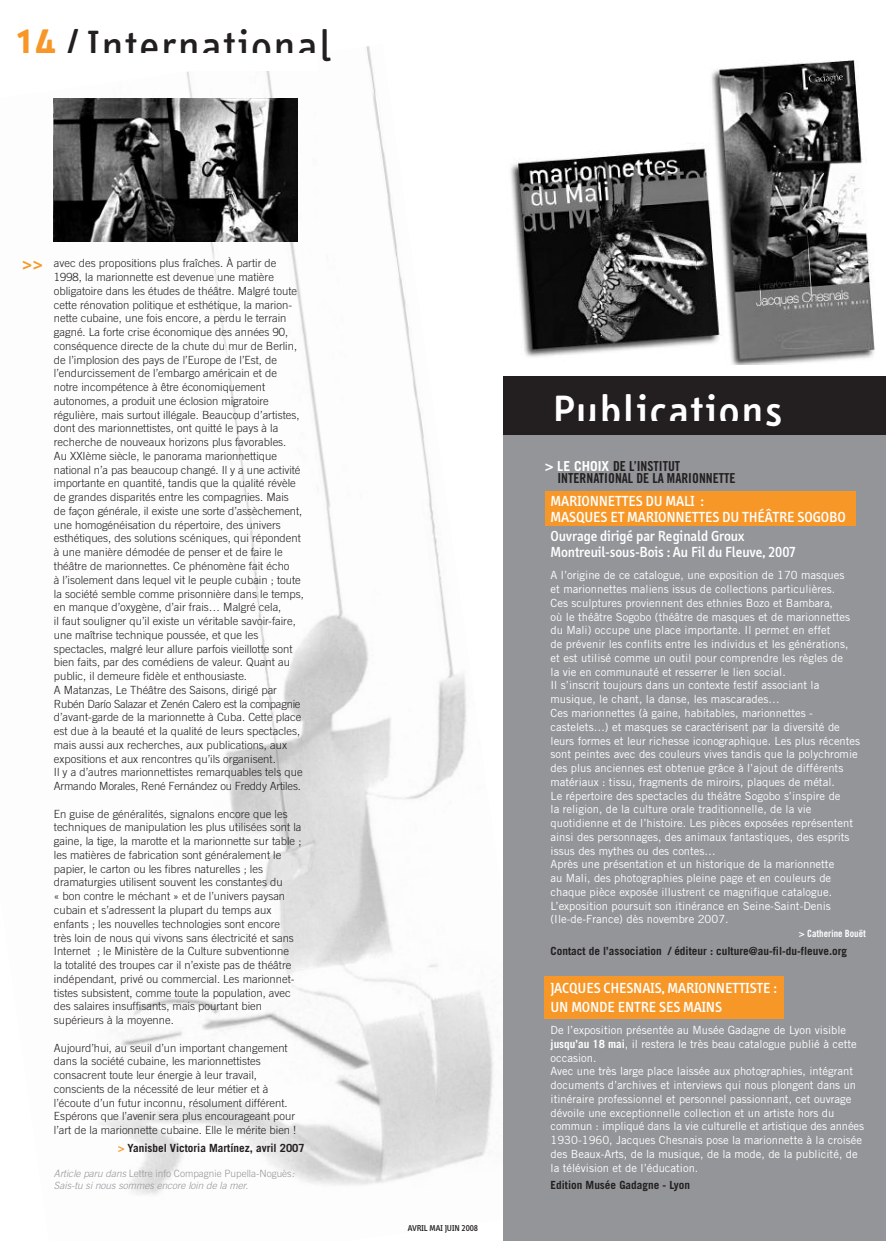
<style>
.page{position:relative;width:886px;height:1241px;background:#fff}
.page>*{position:absolute;margin:0;border:0;box-sizing:border-box;transform-origin:0 0}
.t1{font:45px "Info";letter-spacing:.045em;color:#231f20}
.t2{font:500 45px "Info";letter-spacing:.045em;color:#fff}
.t3{font:500 22.5px "Info";color:#f79727}
.t4{font:500 15px/16.2px "Info";color:#fff}
.t5{font:13.75px/12.5px "Trade Gothic Bold Cond Twenty";color:#231f20}
.t6{font:300 11.25px/13.8px "Trade Gothic";color:#231f20}
.t7{font:11.25px/13.8px "Trade Gothic";color:#fff}
.t8{font:700 11.25px "Trade Gothic";color:#231f20}
.t9{font:italic 300 10px/11.2px "Trade Gothic";color:#939598}
.t10{font:10px "Trade Gothic Bold Cond Twenty";color:#fff}
.t11{font:500 8.75px "Info";color:#231f20}
.s1{font-weight:600;color:#f79727}
.s2{font-weight:500}
.s3{font-size:10.62px;color:#f79727}
.s4{font-style:normal}
.s5{font-family:"Trade Gothic";font-weight:700;color:#fff}
.s6{font-weight:700}
</style>
<div class="page">
<img style="left:53px;top:46px;width:441px;height:1149px">
<div style="left:12px;top:53px;width:306px;height:18px;background:#fff"></div>
<div style="left:503px;top:395px;width:383px;height:845px;background:#939598"></div>
<div style="left:503px;top:376px;width:383px;height:59px;background:#231f20"></div>
<div style="left:545px;top:491px;width:310px;height:34px;background:#f79727"></div>
<div style="left:545px;top:976px;width:239px;height:42px;background:#f79727"></div>
<img style="left:53px;top:98px;width:245px;height:143px">
<div style="left:473px;top:33px;width:413px;height:335px;background:#fff"></div>
<img style="left:510px;top:60px;width:365px;height:305px">
<h1 class="t1" style="left:14px;top:29px;width:318px"><span class="s1">14</span> <span class="s2">/</span> International</h1>
<h2 class="t3" style="left:22px;top:256px;width:23px">&gt;&gt;</h2>
<p class="t6" style="left:54px;top:257px;width:251px">avec des propositions plus fraîches. À partir de 1998, la marionnette est devenue une matière obligatoire dans les études de théâtre. Malgré toute cette rénovation politique et esthétique, la marion&shy;nette cubaine, une fois encore, a perdu le terrain gagné. La forte crise économique des années 90, conséquence directe de la chute du mur de Berlin, de l’implosion des pays de l’Europe de l’Est, de l’endurcissement de l’embargo américain et de notre incompétence à être économiquement autonomes, a produit une éclosion migratoire régulière, mais surtout illégale. Beaucoup d’artistes, dont des marionnettistes, ont quitté le pays à la recherche de nouveaux horizons plus favorables.<br>Au XXIème siècle, le panorama marionnettique national n’a pas beaucoup changé. Il y a une activité importante en quantité, tandis que la qualité révèle de grandes disparités entre les compagnies. Mais<br>de façon générale, il existe une sorte d’assèchement, une homogénéisation du répertoire, des univers esthétiques, des solutions scéniques, qui répondent à une manière démodée de penser et de faire le théâtre de marionnettes. Ce phénomène fait écho<br>à l’isolement dans lequel vit le peuple cubain ; toute la société semble comme prisonnière dans le temps, en manque d’oxygène, d’air frais… Malgré cela,<br>il faut souligner qu’il existe un véritable savoir-faire, une maîtrise technique poussée, et que les spectacles, malgré leur allure parfois vieillotte sont bien faits, par des comédiens de valeur. Quant au public, il demeure fidèle et enthousiaste.<br>A Matanzas, Le Théâtre des Saisons, dirigé par Rubén Darío Salazar et Zenén Calero est la compagnie d’avant-garde de la marionnette à Cuba. Cette place est due à la beauté et la qualité de leurs spectacles, mais aussi aux recherches, aux publications, aux expositions et aux rencontres qu’ils organisent.<br>Il y a d’autres marionnettistes remarquables tels que Armando Morales, René Fernández ou Freddy Artiles.</p>
<p class="t6" style="left:54px;top:807px;width:249px">En guise de généralités, signalons encore que les techniques de manipulation les plus utilisées sont la gaine, la tige, la marotte et la marionnette sur table ; les matières de fabrication sont généralement le papier, le carton ou les fibres naturelles ; les dramaturgies utilisent souvent les constantes du<br>« bon contre le méchant » et de l’univers paysan cubain et s’adressent la plupart du temps aux enfants ; les nouvelles technologies sont encore<br>très loin de nous qui vivons sans électricité et sans Internet ; le Ministère de la Culture subventionne<br>la totalité des troupes car il n’existe pas de théâtre indépendant, privé ou commercial. Les marionnet&shy;tistes subsistent, comme toute la population, avec des salaires insuffisants, mais pourtant bien supérieurs à la moyenne.</p>
<p class="t6" style="left:54px;top:1041px;width:243px">Aujourd’hui, au seuil d’un important changement dans la société cubaine, les marionnettistes consacrent toute leur énergie à leur travail, conscients de la nécessité de leur métier et à l’écoute d’un futur inconnu, résolument différent.<br>Espérons que l’avenir sera plus encourageant pour l’art de la marionnette cubaine. Elle le mérite bien !</p>
<p class="t8" style="left:118px;top:1143px;width:188px"><span class="s3">&gt;</span> Yanisbel Victoria Martínez, avril 2007</p>
<p class="t9" style="left:54px;top:1168px;width:242px">Article paru dans <span class="s4">Lettre info Compagnie Pupella-Noguès</span>:<br>Sais-tu si nous sommes encore loin de la mer.</p>
<p class="t11" style="left:408px;top:1224px;width:72px">AVRIL MAI JUIN 2008</p>
<h1 class="t2" style="left:552px;top:394px;width:231px">Publications</h1>
<p class="t5" style="left:557px;top:460px;width:180px;text-indent:-12px"><span class="s5">&gt; LE CHOIX</span> DE L’INSTITUT<br>INTERNATIONAL DE LA MARIONNETTE</p>
<h3 class="t4" style="left:550px;top:493px;width:297px">MARIONNETTES DU MALI :<br>MASQUES ET MARIONNETTES DU THÉÂTRE SOGOBO</h3>
<h3 class="t4" style="left:550px;top:528px;width:247px">Ouvrage dirigé par Reginald Groux<br>Montreuil-sous-Bois : Au Fil du Fleuve, 2007</h3>
<p class="t7" style="left:550px;top:569px;width:311px">A l’origine de ce catalogue, une exposition de 170 masques<br>et marionnettes maliens issus de collections particulières.<br>Ces sculptures proviennent des ethnies Bozo et Bambara,<br>où le théâtre Sogobo (théâtre de masques et de marionnettes du Mali) occupe une place importante. Il permet en effet<br>de prévenir les conflits entre les individus et les générations, et est utilisé comme un outil pour comprendre les règles de<br>la vie en communauté et resserrer le lien social.<br>Il s’inscrit toujours dans un contexte festif associant la musique, le chant, la danse, les mascarades…<br>Ces marionnettes (à gaine, habitables, marionnettes - castelets…) et masques se caractérisent par la diversité de leurs formes et leur richesse iconographique. Les plus récentes sont peintes avec des couleurs vives tandis que la polychromie des plus anciennes est obtenue grâce à l’ajout de différents matériaux : tissu, fragments de miroirs, plaques de métal.<br>Le répertoire des spectacles du théâtre Sogobo s’inspire de<br>la religion, de la culture orale traditionnelle, de la vie quotidienne et de l’histoire. Les pièces exposées représentent ainsi des personnages, des animaux fantastiques, des esprits issus des mythes ou des contes…<br>Après une présentation et un historique de la marionnette<br>au Mali, des photographies pleine page et en couleurs de chaque pièce exposée illustrent ce magnifique catalogue.<br>L’exposition poursuit son itinérance en Seine-Saint-Denis (Ile-de-France) dès novembre 2007.</p>
<p class="t10" style="left:799px;top:929px;width:69px">&gt; Catherine Bouët</p>
<p class="t8" style="left:550px;top:946px;width:298px">Contact de l’association / éditeur : culture@au-fil-du-fleuve.org</p>
<h3 class="t4" style="left:550px;top:979px;width:227px;line-height:18.8px">JACQUES CHESNAIS, MARIONNETTISTE :<br>UN MONDE ENTRE SES MAINS</h3>
<p class="t7" style="left:550px;top:1024px;width:315px">De l’exposition présentée au Musée Gadagne de Lyon visible <span class="s6">jusqu’au 18 mai</span>, il restera le très beau catalogue publié à cette occasion.<br>Avec une très large place laissée aux photographies, intégrant documents d’archives et interviews qui nous plongent dans un itinéraire professionnel et personnel passionnant, cet ouvrage dévoile une exceptionnelle collection et un artiste hors du commun : impliqué dans la vie culturelle et artistique des années 1930-1960, Jacques Chesnais pose la marionnette à la croisée des Beaux-Arts, de la musique, de la mode, de la publicité, de la télévision et de l’éducation.</p>
<p class="t8" style="left:550px;top:1180px;width:141px">Edition Musée Gadagne - Lyon</p>
</div>
